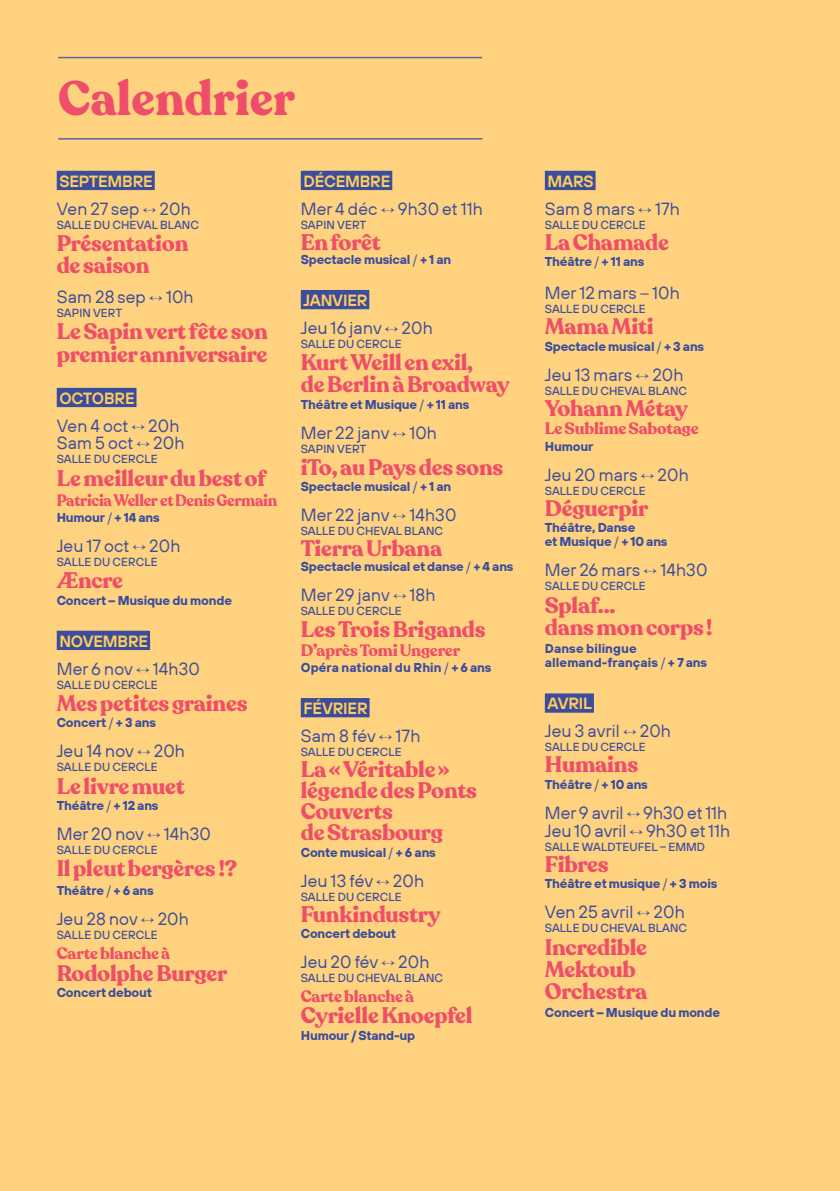
<style>
.page{position:relative;width:840px;height:1191px;background:#fff}
.page>*{position:absolute;margin:0;border:0;box-sizing:border-box;transform-origin:0 0}
.t1{font:700 48px "Recoleta";color:#ef4d69}
.t2{font:700 22.2px/22.2px "Recoleta";letter-spacing:-.01em;color:#ef4d69}
.t3{font:17.6px/17.6px "TT Hoves";letter-spacing:.01em;color:#3c4d9e}
.t4{font:700 16.4px "Recoleta";letter-spacing:-.01em;color:#ef4d69}
.t5{font:700 16.4px "Recoleta";letter-spacing:-.01em;color:#ef4d69;scale:.94 1}
.t6{font:600 16.2px "TT Hoves";letter-spacing:-.015em;color:#fecc5b}
.t7{font:700 12.8px/14px "TT Hoves";letter-spacing:-.015em;color:#3c4d9e}
.t8{font:700 12.8px/14px "TT Hoves";letter-spacing:.005em;color:#3c4d9e}
.t9{font:500 11.6px "TT Hoves";letter-spacing:.01em;color:#3c4d9e}
.s1{font-weight:400}
</style>
<div class="page">
<div style="left:0;top:0;width:839px;height:1191px;background:#fed27e"></div>
<div style="left:57px;top:171px;width:98px;height:19px;background:#3c4d9e"></div>
<div style="left:57px;top:388px;width:79px;height:19px;background:#3c4d9e"></div>
<div style="left:57px;top:630px;width:93px;height:20px;background:#3c4d9e"></div>
<div style="left:300px;top:171px;width:92px;height:19px;background:#3c4d9e"></div>
<div style="left:300px;top:290px;width:69px;height:19px;background:#3c4d9e"></div>
<div style="left:300px;top:698px;width:69px;height:19px;background:#3c4d9e"></div>
<div style="left:544px;top:171px;width:51px;height:19px;background:#3c4d9e"></div>
<div style="left:544px;top:693px;width:49px;height:19px;background:#3c4d9e"></div>
<hr style="left:58px;top:138px;width:424px;height:2px;background:#625ea9">
<hr style="left:58px;top:57px;width:423px;height:1px;background:#625ea9">
<h1 class="t1" style="left:58px;top:69px;width:238px">Calendrier</h1>
<p class="t6" style="left:59px;top:170px;width:95px">SEPTEMBRE</p>
<p class="t3" style="left:57px;top:199px;width:135px">Ven 27 sep ↔ 20h</p>
<p class="t9" style="left:57px;top:217px;width:144px">SALLE DU CHEVAL BLANC</p>
<p class="t2" style="left:57px;top:233px;width:133px">Présentation de saison</p>
<p class="t3" style="left:57px;top:288px;width:138px">Sam 28 sep ↔ 10h</p>
<p class="t9" style="left:57px;top:306px;width:67px">SAPIN VERT</p>
<p class="t2" style="left:57px;top:321px;width:212px">Le Sapin vert fête son premier anniversaire</p>
<p class="t6" style="left:59px;top:387px;width:77px">OCTOBRE</p>
<p class="t3" style="left:57px;top:416px;width:129px">Ven 4 oct ↔ 20h<br>Sam 5 oct ↔ 20h</p>
<p class="t9" style="left:57px;top:452px;width:102px">SALLE DU CERCLE</p>
<p class="t2" style="left:57px;top:467px;width:210px">Le meilleur du best of</p>
<p class="t5" style="left:57px;top:489px;width:236px">Patricia Weller et Denis Germain</p>
<p class="t7" style="left:57px;top:510px;width:104px">Humour <span class="s1">/</span> + 14 ans</p>
<p class="t3" style="left:57px;top:536px;width:125px">Jeu 17 oct ↔ 20h</p>
<p class="t9" style="left:57px;top:554px;width:102px">SALLE DU CERCLE</p>
<p class="t2" style="left:57px;top:570px;width:68px">Æncre</p>
<p class="t7" style="left:57px;top:592px;width:177px">Concert – Musique du monde</p>
<p class="t6" style="left:59px;top:630px;width:90px">NOVEMBRE</p>
<p class="t3" style="left:57px;top:659px;width:145px">Mer 6 nov ↔ 14h30</p>
<p class="t9" style="left:57px;top:677px;width:102px">SALLE DU CERCLE</p>
<p class="t2" style="left:57px;top:693px;width:192px">Mes petites graines</p>
<p class="t7" style="left:57px;top:715px;width:101px">Concert <span class="s1">/</span> + 3 ans</p>
<p class="t3" style="left:57px;top:742px;width:130px">Jeu 14 nov ↔ 20h</p>
<p class="t9" style="left:57px;top:760px;width:102px">SALLE DU CERCLE</p>
<p class="t2" style="left:57px;top:775px;width:129px">Le livre muet</p>
<p class="t7" style="left:57px;top:798px;width:103px">Théâtre <span class="s1">/</span> + 12 ans</p>
<p class="t3" style="left:57px;top:824px;width:156px">Mer 20 nov ↔ 14h30</p>
<p class="t9" style="left:57px;top:842px;width:102px">SALLE DU CERCLE</p>
<p class="t2" style="left:57px;top:858px;width:182px">Il pleut bergères !?</p>
<p class="t7" style="left:57px;top:882px;width:98px">Théâtre <span class="s1">/</span> + 6 ans</p>
<p class="t3" style="left:57px;top:909px;width:133px">Jeu 28 nov ↔ 20h</p>
<p class="t9" style="left:57px;top:927px;width:102px">SALLE DU CERCLE</p>
<p class="t4" style="left:57px;top:943px;width:115px">Carte blanche à</p>
<p class="t2" style="left:57px;top:962px;width:172px">Rodolphe Burger</p>
<p class="t7" style="left:57px;top:985px;width:97px">Concert debout</p>
<p class="t6" style="left:303px;top:170px;width:88px">DÉCEMBRE</p>
<p class="t3" style="left:300px;top:199px;width:183px">Mer 4 déc ↔ 9h30 et 11h</p>
<p class="t9" style="left:300px;top:217px;width:67px">SAPIN VERT</p>
<p class="t2" style="left:300px;top:232px;width:81px">En forêt</p>
<p class="t7" style="left:300px;top:252px;width:152px">Spectacle musical <span class="s1">/</span> + 1 an</p>
<p class="t6" style="left:303px;top:289px;width:65px">JANVIER</p>
<p class="t3" style="left:300px;top:318px;width:133px">Jeu 16 janv ↔ 20h</p>
<p class="t9" style="left:300px;top:336px;width:102px">SALLE DU CERCLE</p>
<p class="t2" style="left:300px;top:352px;width:210px">Kurt Weill en exil,<br>de Berlin à Broadway</p>
<p class="t7" style="left:300px;top:397px;width:170px">Théâtre et Musique <span class="s1">/</span> + 11 ans</p>
<p class="t3" style="left:300px;top:423px;width:138px">Mer 22 janv ↔ 10h</p>
<p class="t9" style="left:300px;top:441px;width:67px">SAPIN VERT</p>
<p class="t2" style="left:300px;top:457px;width:204px">iTo, au Pays des sons</p>
<p class="t7" style="left:300px;top:479px;width:152px">Spectacle musical <span class="s1">/</span> + 1 an</p>
<p class="t3" style="left:300px;top:506px;width:157px">Mer 22 janv ↔ 14h30</p>
<p class="t9" style="left:300px;top:524px;width:144px">SALLE DU CHEVAL BLANC</p>
<p class="t2" style="left:300px;top:538px;width:143px">Tierra Urbana</p>
<p class="t7" style="left:300px;top:558px;width:214px">Spectacle musical et danse <span class="s1">/</span> + 4 ans</p>
<p class="t3" style="left:300px;top:585px;width:136px">Mer 29 janv ↔ 18h</p>
<p class="t9" style="left:300px;top:603px;width:102px">SALLE DU CERCLE</p>
<p class="t2" style="left:300px;top:618px;width:186px">Les Trois Brigands</p>
<p class="t4" style="left:300px;top:639px;width:161px">D’après Tomi Ungerer</p>
<p class="t8" style="left:300px;top:660px;width:192px">Opéra national du Rhin <span class="s1">/</span> + 6 ans</p>
<p class="t6" style="left:303px;top:697px;width:66px">FÉVRIER</p>
<p class="t3" style="left:300px;top:726px;width:121px">Sam 8 fév ↔ 17h</p>
<p class="t9" style="left:300px;top:744px;width:102px">SALLE DU CERCLE</p>
<p class="t2" style="left:300px;top:759px;width:177px;line-height:21px">La «Véritable» légende des Ponts<br>Couverts<br>de Strasbourg</p>
<p class="t7" style="left:300px;top:844px;width:136px">Conte musical <span class="s1">/</span> + 6 ans</p>
<p class="t3" style="left:300px;top:871px;width:125px">Jeu 13 fév ↔ 20h</p>
<p class="t9" style="left:300px;top:889px;width:102px">SALLE DU CERCLE</p>
<p class="t2" style="left:300px;top:903px;width:141px">Funkindustry</p>
<p class="t7" style="left:300px;top:926px;width:97px">Concert debout</p>
<p class="t3" style="left:300px;top:952px;width:130px">Jeu 20 fév ↔ 20h</p>
<p class="t9" style="left:300px;top:970px;width:144px">SALLE DU CHEVAL BLANC</p>
<p class="t4" style="left:300px;top:986px;width:115px">Carte blanche à</p>
<p class="t2" style="left:300px;top:1005px;width:173px">Cyrielle Knoepfel</p>
<p class="t7" style="left:300px;top:1027px;width:116px">Humour / Stand-up</p>
<p class="t6" style="left:547px;top:170px;width:48px">MARS</p>
<p class="t3" style="left:544px;top:199px;width:136px">Sam 8 mars ↔ 17h</p>
<p class="t9" style="left:544px;top:217px;width:102px">SALLE DU CERCLE</p>
<p class="t2" style="left:544px;top:232px;width:125px">La Chamade</p>
<p class="t7" style="left:544px;top:254px;width:101px">Théâtre <span class="s1">/</span> + 11 ans</p>
<p class="t3" style="left:544px;top:284px;width:136px">Mer 12 mars – 10h</p>
<p class="t9" style="left:544px;top:302px;width:102px">SALLE DU CERCLE</p>
<p class="t2" style="left:544px;top:316px;width:110px">Mama Miti</p>
<p class="t7" style="left:544px;top:339px;width:161px">Spectacle musical <span class="s1">/</span> + 3 ans</p>
<p class="t3" style="left:544px;top:365px;width:140px">Jeu 13 mars ↔ 20h</p>
<p class="t9" style="left:544px;top:383px;width:144px">SALLE DU CHEVAL BLANC</p>
<p class="t2" style="left:544px;top:397px;width:145px">Yohann Métay</p>
<p class="t4" style="left:544px;top:418px;width:155px">Le Sublime Sabotage</p>
<p class="t7" style="left:544px;top:439px;width:50px">Humour</p>
<p class="t3" style="left:544px;top:465px;width:145px">Jeu 20 mars ↔ 20h</p>
<p class="t9" style="left:544px;top:483px;width:102px">SALLE DU CERCLE</p>
<p class="t2" style="left:544px;top:498px;width:105px">Déguerpir</p>
<p class="t7" style="left:544px;top:520px;width:124px">Théâtre, Danse<br>et Musique <span class="s1">/</span> + 10 ans</p>
<p class="t3" style="left:544px;top:561px;width:164px">Mer 26 mars ↔ 14h30</p>
<p class="t9" style="left:544px;top:579px;width:102px">SALLE DU CERCLE</p>
<p class="t2" style="left:544px;top:594px;width:169px">Splaf…<br>dans mon corps!</p>
<p class="t8" style="left:544px;top:641px;width:164px">Danse bilingue allemand-français <span class="s1">/</span> + 7 ans</p>
<p class="t6" style="left:547px;top:693px;width:46px">AVRIL</p>
<p class="t3" style="left:544px;top:722px;width:128px">Jeu 3 avril ↔ 20h</p>
<p class="t9" style="left:544px;top:740px;width:102px">SALLE DU CERCLE</p>
<p class="t2" style="left:544px;top:754px;width:95px">Humains</p>
<p class="t7" style="left:544px;top:777px;width:104px">Théâtre <span class="s1">/</span> + 10 ans</p>
<p class="t3" style="left:544px;top:803px;width:187px">Mer 9 avril ↔ 9h30 et 11h<br>Jeu 10 avril ↔ 9h30 et 11h</p>
<p class="t9" style="left:544px;top:839px;width:162px">SALLE WALDTEUFEL – EMMD</p>
<p class="t2" style="left:544px;top:853px;width:65px">Fibres</p>
<p class="t7" style="left:544px;top:876px;width:174px">Théâtre et musique <span class="s1">/</span> + 3 mois</p>
<p class="t3" style="left:544px;top:903px;width:141px">Ven 25 avril ↔ 20h</p>
<p class="t9" style="left:544px;top:920px;width:144px">SALLE DU CHEVAL BLANC</p>
<p class="t2" style="left:544px;top:936px;width:104px">Incredible<br>Mektoub<br>Orchestra</p>
<p class="t7" style="left:544px;top:1005px;width:177px">Concert – Musique du monde</p>
</div>
